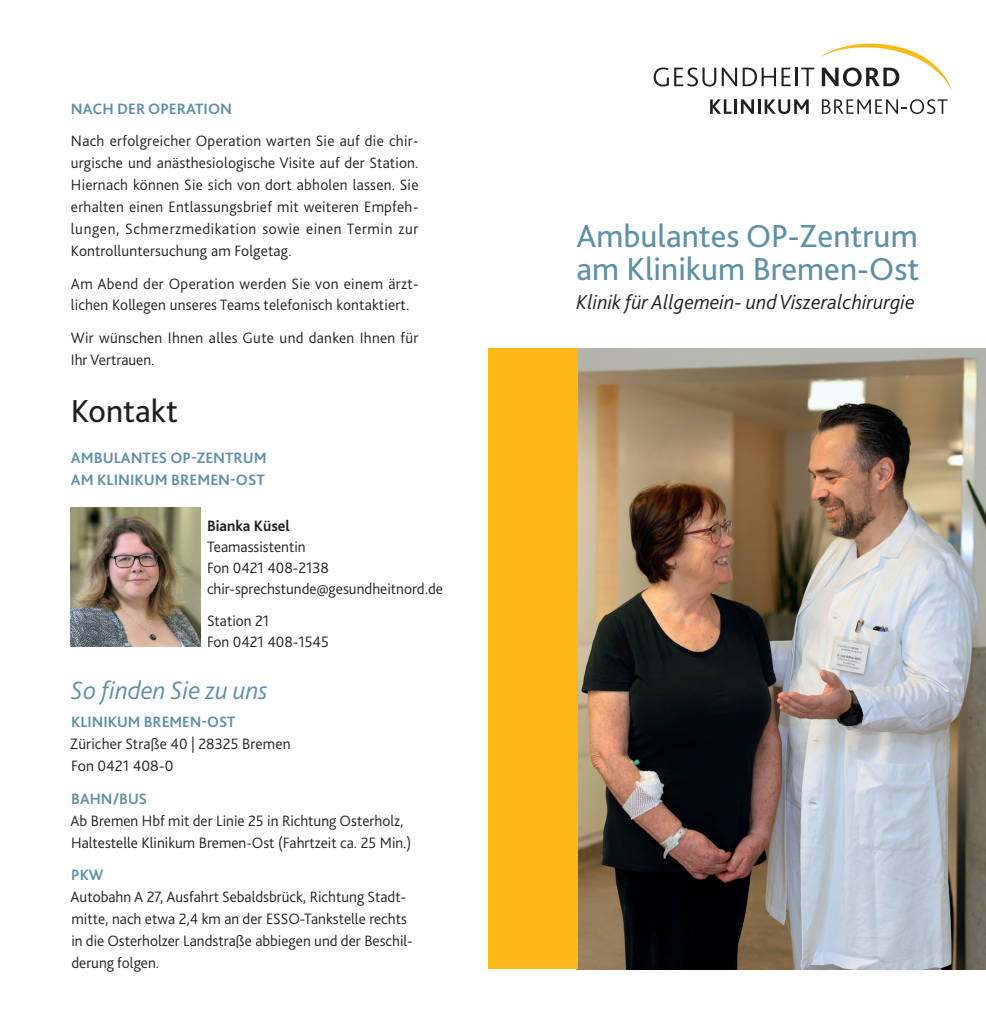
<style>
.page{position:relative;width:986px;height:1035px;background:#fff}
.page>*{position:absolute;margin:0;border:0;box-sizing:border-box;transform-origin:0 0}
.t1{font:33.25px/32.9px "Bliss 2";color:#5d91a7}
.t2{font:33.25px "Bliss 2";color:#231f20}
.t3{font:italic 300 26.25px "Bliss 2";color:#5d91a7}
.t4{font:italic 300 21px "Bliss 2";color:#231f20}
.t5{font:300 15.75px/21.9px "Bliss 2";color:#231f20}
.t6{font:700 15.75px/21.9px "Bliss 2";color:#5d91a7}
.t7{font:700 15.75px "Bliss 2";color:#231f20}
.t8{font:700 15.75px "Bliss 2";color:#6092a2}
</style>
<div class="page">
<img style="left:577px;top:349px;width:408px;height:620px">
<div style="left:488px;top:349px;width:89px;height:620px;background:#fcb814"></div>
<svg style="left:653px;top:67px;width:15px;height:19px"></svg>
<svg style="left:674px;top:67px;width:62px;height:19px"></svg>
<svg style="left:742px;top:68px;width:33px;height:18px"></svg>
<svg style="left:710px;top:99px;width:43px;height:15px"></svg>
<hr style="left:757px;top:99px;width:3px;height:15px;background:#231f20">
<svg style="left:764px;top:99px;width:44px;height:15px"></svg>
<svg style="left:821px;top:99px;width:126px;height:15px"></svg>
<svg style="left:781px;top:43px;width:170px;height:46px"></svg>
<img style="left:71px;top:507px;width:129px;height:139px">
<p class="t6" style="left:71px;top:97px;width:162px">NACH DER OPERATION</p>
<p class="t5" style="left:71px;top:130px;width:349px;text-align:justify">Nach erfolgreicher Operation warten Sie auf die chir&shy;urgische und anästhesiologische Visite auf der Station.<br>Hiernach können Sie sich von dort abholen lassen. Sie erhalten einen Entlassungsbrief mit weiteren Empfeh&shy;lungen, Schmerzmedikation sowie einen Termin zur Kontrolluntersuchung am Folgetag.</p>
<p class="t5" style="left:71px;top:272px;width:349px">Am Abend der Operation werden Sie von einem ärzt&shy;lichen Kollegen unseres Teams telefonisch kontaktiert.</p>
<p class="t5" style="left:71px;top:327px;width:349px">Wir wünschen Ihnen alles Gute und danken Ihnen für<br>Ihr Vertrauen.</p>
<h1 class="t2" style="left:71px;top:390px;width:109px">Kontakt</h1>
<p class="t6" style="left:71px;top:447px;width:197px">AMBULANTES OP-ZENTRUM<br>AM KLINIKUM BREMEN-OST</p>
<p class="t7" style="left:207px;top:516px;width:84px">Bianka Küsel</p>
<p class="t5" style="left:207px;top:536px;width:237px;line-height:21px">Teamassistentin<br>Fon 0421 408-2138 chir-sprechstunde@gesundheitnord.de</p>
<p class="t5" style="left:207px;top:609px;width:123px;line-height:21px">Station 21<br>Fon 0421 408-1545</p>
<h2 class="t3" style="left:71px;top:674px;width:198px">So finden Sie zu uns</h2>
<p class="t6" style="left:71px;top:710px;width:166px">KLINIKUM BREMEN-OST</p>
<p class="t5" style="left:70px;top:732px;width:222px">Züricher Straße 40 | 28325 Bremen<br>Fon 0421 408-0</p>
<p class="t8" style="left:71px;top:789px;width:77px">BAHN/BUS</p>
<p class="t5" style="left:71px;top:809px;width:342px">Ab Bremen Hbf mit der Linie 25 in Richtung Osterholz,<br>Haltestelle Klinikum Bremen-Ost (Fahrtzeit ca. 25 Min.)</p>
<p class="t8" style="left:71px;top:865px;width:34px">PKW</p>
<p class="t5" style="left:71px;top:886px;width:343px">Autobahn A 27, Ausfahrt Sebaldsbrück, Richtung Stadt&shy;mitte, nach etwa 2,4 km an der ESSO-Tankstelle rechts in die Osterholzer Landstraße abbiegen und der Beschil&shy;derung folgen.</p>
<h1 class="t1" style="left:576px;top:218px;width:344px">Ambulantes OP-Zentrum am Klinikum Bremen-Ost</h1>
<h3 class="t4" style="left:576px;top:289px;width:340px">Klinik für Allgemein- und Viszeralchirurgie</h3>
</div>
